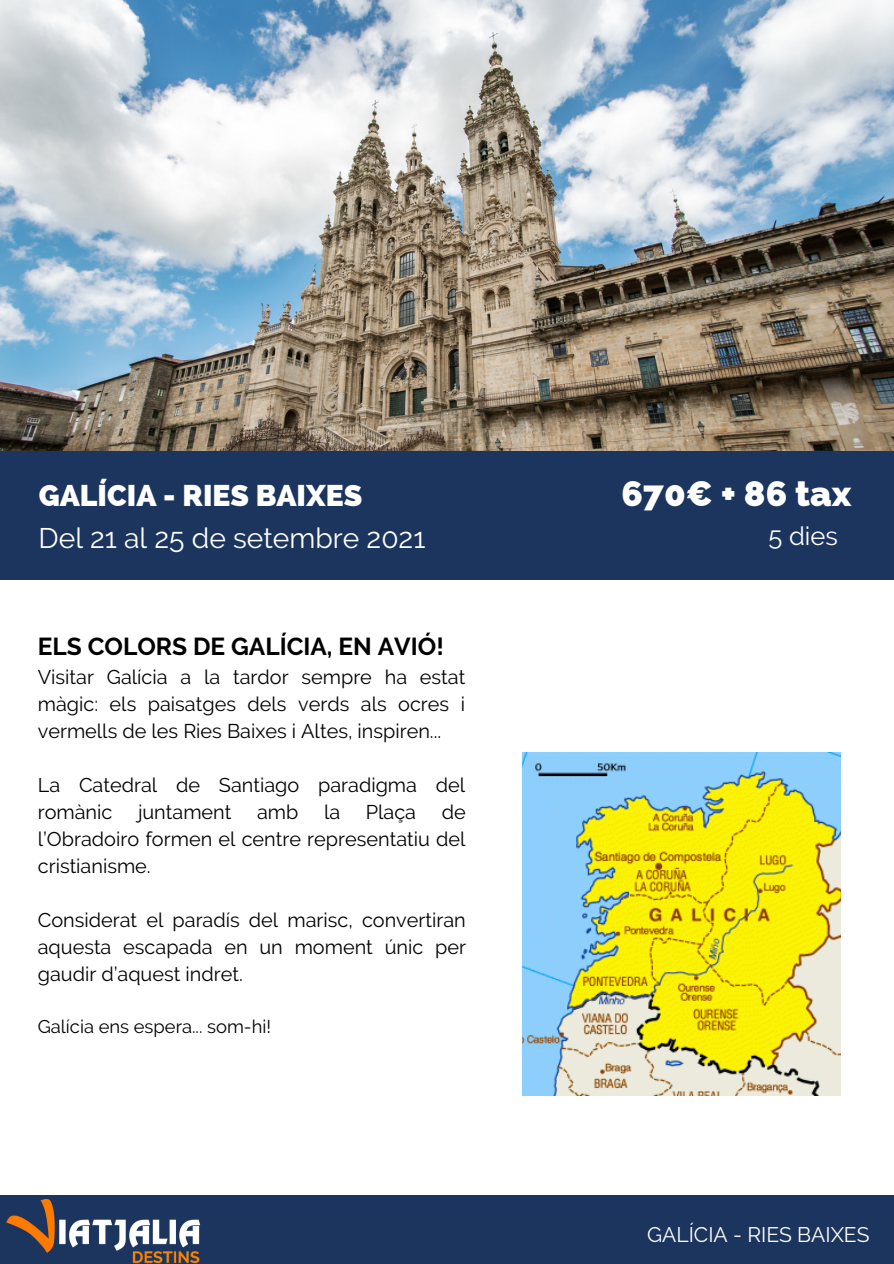
<style>
.page{position:relative;width:894px;height:1264px;background:#fff}
.page>*{position:absolute;margin:0;border:0;box-sizing:border-box;transform-origin:0 0}
.t1{font:800 35.4px "Raleway";color:#fff}
.t2{font:800 30px "Raleway";color:#fff}
.t3{font:28.2px "Raleway";color:#fff}
.t4{font:25.5px "Raleway";color:#fff}
.t5{font:700 24.45px "Raleway";color:#000}
.t6{font:21px "Raleway";color:#fff}
.t7{font:19.8px/27px "Raleway";color:#000;text-align:justify}
.t8{font:18.3px "Raleway";color:#000}
</style>
<div class="page">
<div style="left:0;top:448px;width:893px;height:132px;background:#1c355e"></div>
<div style="left:0;top:1194px;width:893px;height:69px;background:#1c355e"></div>
<img style="left:0;top:1194px;width:222px;height:69px">
<img style="left:0;top:0;width:893px;height:450px">
<img style="left:522px;top:753px;width:318px;height:342px">
<p class="t2" style="left:39px;top:477px;width:325px">GALÍCIA - RIES BAIXES</p>
<p class="t3" style="left:39px;top:521px;width:388px">Del 21 al 25 de setembre 2021</p>
<p class="t5" style="left:38px;top:631px;width:407px">ELS COLORS DE GALÍCIA, EN AVIÓ!</p>
<p class="t7" style="left:38px;top:663px;width:429px">Visitar Galícia a la tardor sempre ha estat màgic: els paisatges dels verds als ocres i vermells de les Ries Baixes i Altes, inspiren...</p>
<p class="t7" style="left:38px;top:771px;width:429px">La Catedral de Santiago paradigma del romànic</p>
<p class="t7" style="left:38px;top:798px;width:429px;text-indent:404px">de l’Obradoiro formen el centre representatiu del cristianisme.</p>
<p class="t7" style="left:38px;top:906px;width:429px">Considerat el paradís del marisc, convertiran aquesta escapada en un moment únic per gaudir d’aquest indret.</p>
<p class="t8" style="left:38px;top:1015px;width:235px">Galícia ens espera... som-hi!</p>
<p class="t7" style="left:138px;top:798px;width:95px">juntament</p>
<p class="t7" style="left:257px;top:798px;width:43px">amb</p>
<p class="t7" style="left:324px;top:798px;width:18px">la</p>
<p class="t7" style="left:365px;top:798px;width:52px">Plaça</p>
<p class="t1" style="left:621px;top:473px;width:231px">670€ + 86 tax</p>
<p class="t4" style="left:768px;top:521px;width:71px">5 dies</p>
<p class="t6" style="left:647px;top:1222px;width:224px">GALÍCIA - RIES BAIXES</p>
</div>
